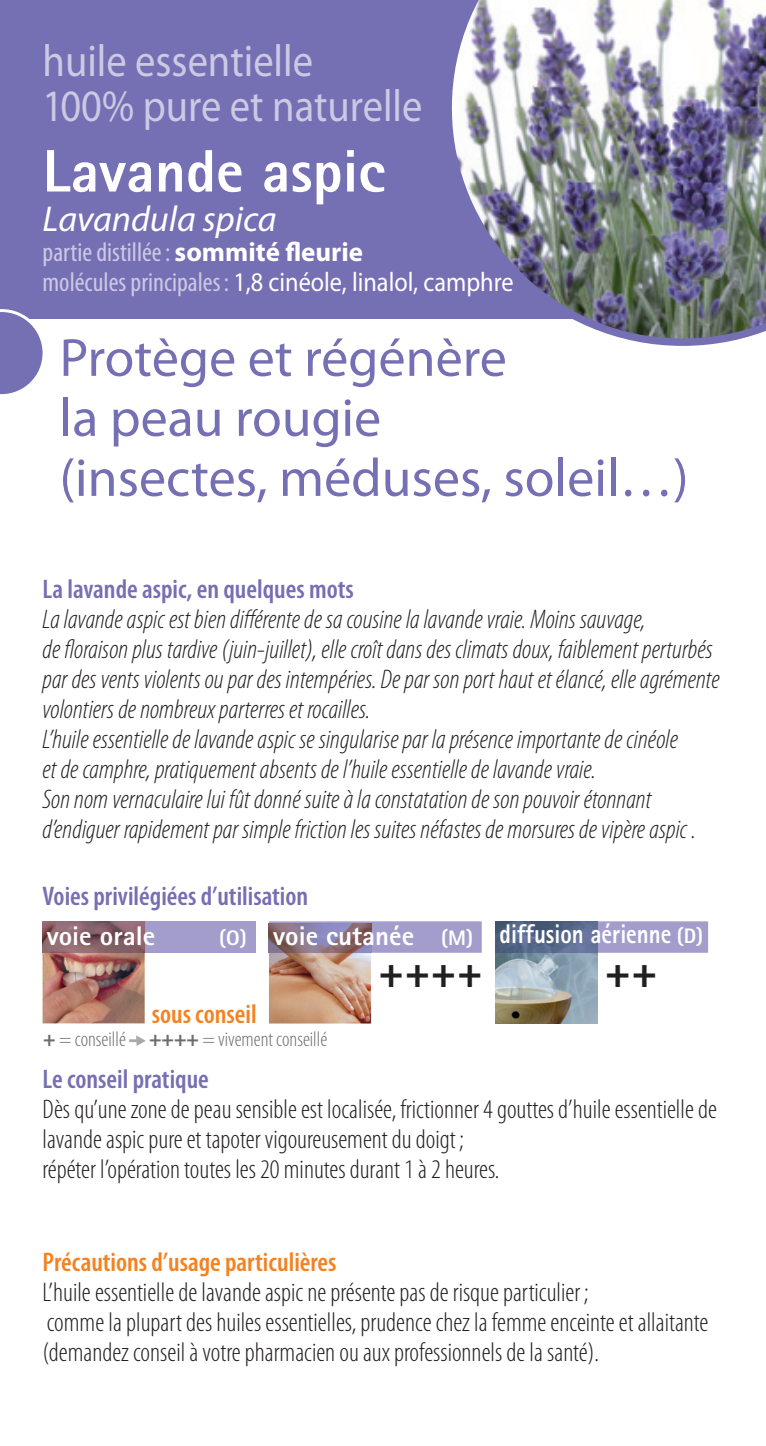
<style>
.page{position:relative;width:766px;height:1446px;background:#fff}
.page>*{position:absolute;margin:0;border:0;box-sizing:border-box;transform-origin:0 0}
.t1{font:800 60px "Rotis Sans Serif";color:#fff}
.t2{font:54px/60px "Myriad Pro";color:#756fb3}
.t3{font:45px/45px "Myriad Pro";color:#cbc9e4;scale:.9 1}
.t4{font:800 45px "Rotis Sans Serif";color:#231f20}
.t5{font:italic 36px "Myriad Pro";color:#fff}
.t6{font:italic 300 condensed 27px/30px "Myriad Pro";color:#231f20}
.t7{font:300 condensed 27px/30px "Myriad Pro";color:#231f20}
.t8{font:condensed 27px/30px "Myriad Pro";color:#cbc9e4}
.t9{font:600 condensed 27px "Myriad Pro";color:#756fb3}
.t10{font:600 condensed 27px "Myriad Pro";color:#f58220}
.t11{font:800 27px "Rotis Sans Serif";color:#fff}
.t12{font:800 27px "Rotis Sans Serif";color:#fff;scale:.85 1}
.t13{font:300 condensed 21px "Myriad Pro";color:#6c6d70}
.s1{font-weight:700;font-stretch:normal;color:#fff}
.s2{font-stretch:normal;color:#fff}
.s3{font-size:21px}
.s4{font-weight:700;font-stretch:normal}
</style>
<div class="page">
<img style="left:495px;top:953px;width:102px;height:70px">
<img style="left:43px;top:953px;width:102px;height:70px">
<div style="left:0;top:0;width:765px;height:318px;background:#756fb3"></div>
<img style="left:444px;top:0;width:321px;height:346px">
<svg style="left:0;top:309px;width:46px;height:86px"></svg>
<img style="left:269px;top:953px;width:102px;height:70px">
<div style="left:145px;top:921px;width:110px;height:32px;background:#a39dcc"></div>
<img style="left:43px;top:921px;width:102px;height:32px">
<svg style="left:269px;top:921px;width:212px;height:32px;background:#a59fcc"></svg>
<img style="left:269px;top:923px;width:102px;height:30px">
<svg style="left:495px;top:921px;width:213px;height:32px;background:#7f84ac"></svg>
<svg style="left:129px;top:1035px;width:17px;height:11px"></svg>
<h3 class="t3" style="left:43px;top:42px;width:423px">huile essentielle<br>100% pure et naturelle</h3>
<h1 class="t1" style="left:43px;top:150px;width:344px">Lavande aspic</h1>
<h3 class="t5" style="left:43px;top:205px;width:235px">Lavandula spica</h3>
<p class="t8" style="left:43px;top:236px;width:472px">partie distillée : <span class="s1">sommité fleurie<br></span>molécules principales : <span class="s2">1,8 cinéole, linalol, camphre</span></p>
<h2 class="t2" style="left:60px;top:332px;width:630px">Protège et régénère<br>la peau rougie<br>(insectes, méduses, soleil…)</h2>
<p class="t9" style="left:43px;top:579px;width:312px">La lavande aspic, en quelques mots</p>
<p class="t6" style="left:43px;top:606px;width:678px">La lavande aspic est bien différente de sa cousine la lavande vraie. Moins sauvage,<br>de floraison plus tardive (juin-juillet), elle croît dans des climats doux, faiblement perturbés par des vents violents ou par des intempéries. De par son port haut et élancé, elle agrémente volontiers de nombreux parterres et rocailles.<br>L’huile essentielle de lavande aspic se singularise par la présence importante de cinéole<br>et de camphre, pratiquement absents de l’huile essentielle de lavande vraie.<br>Son nom vernaculaire lui fût donné suite à la constatation de son pouvoir étonnant d’endiguer rapidement par simple friction les suites néfastes de morsures de vipère aspic .</p>
<p class="t9" style="left:43px;top:886px;width:267px">Voies privilégiées d’utilisation</p>
<p class="t11" style="left:47px;top:926px;width:110px">voie orale</p>
<p class="t11" style="left:219px;top:926px;width:196px"><span class="s3">(O)</span> voie cutanée</p>
<p class="t12" style="left:441px;top:924px;width:309px"><span class="s3">(M)</span> diffusion aérienne <span class="s3">(D)</span></p>
<p class="t10" style="left:152px;top:1004px;width:106px">sous conseil</p>
<p class="t13" style="left:43px;top:1031px;width:285px"><span class="s4">+</span> = conseillé <span class="s4">++++</span> = vivement conseillé</p>
<h3 class="t4" style="left:378px;top:955px;width:106px">++++</h3>
<h3 class="t4" style="left:604px;top:955px;width:55px">++</h3>
<p class="t9" style="left:43px;top:1069px;width:168px">Le conseil pratique</p>
<p class="t7" style="left:43px;top:1096px;width:675px">Dès qu’une zone de peau sensible est localisée, frictionner 4 gouttes d’huile essentielle de lavande aspic pure et tapoter vigoureusement du doigt ;<br>répéter l’opération toutes les 20 minutes durant 1 à 2 heures.</p>
<p class="t10" style="left:43px;top:1252px;width:295px">Précautions d’usage particulières</p>
<p class="t7" style="left:43px;top:1279px;width:667px">L’huile essentielle de lavande aspic ne présente pas de risque particulier ;<br>comme la plupart des huiles essentielles, prudence chez la femme enceinte et allaitante (demandez conseil à votre pharmacien ou aux professionnels de la santé).</p>
</div>
